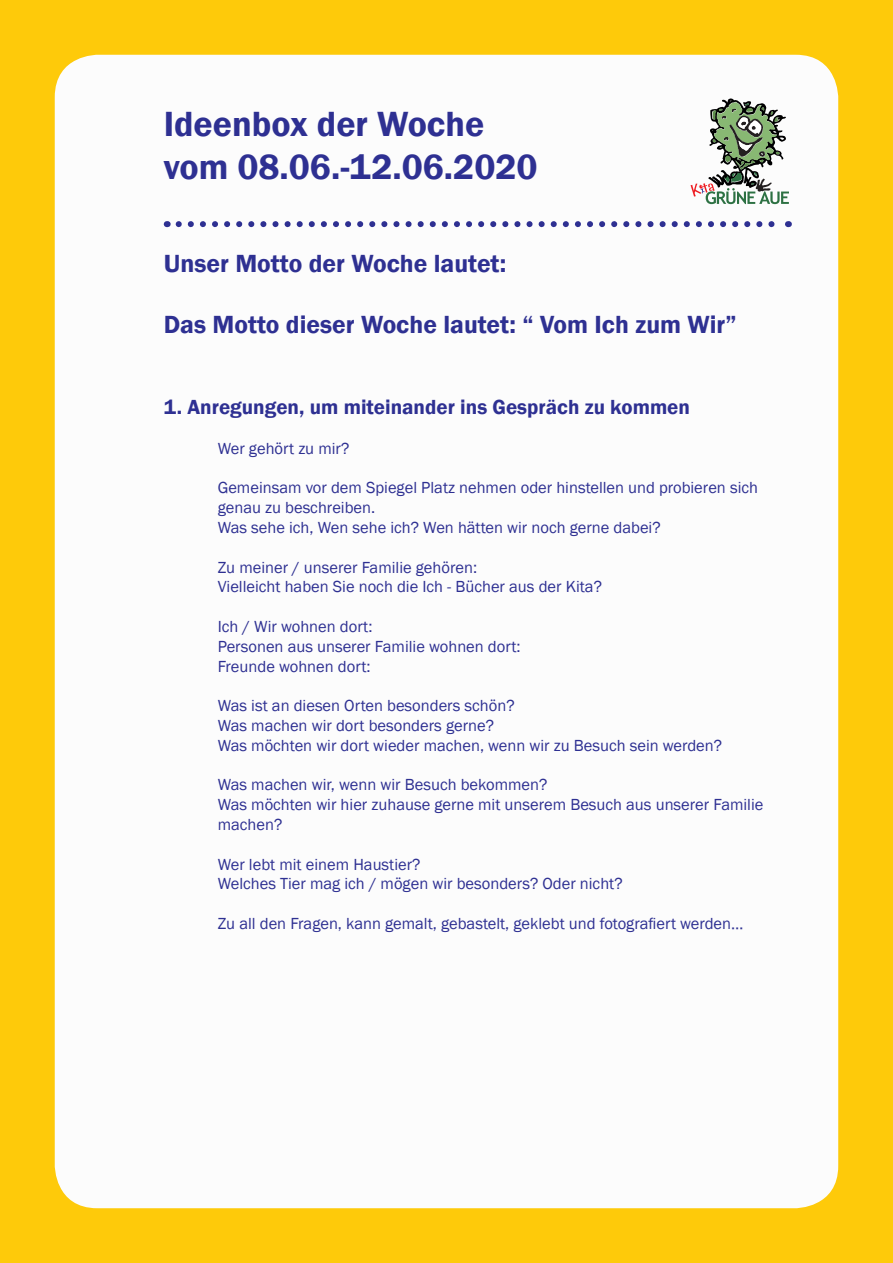
<style>
.page{position:relative;width:893px;height:1263px;background:#feca0a}
.page>*{position:absolute;margin:0;border:0;box-sizing:border-box;transform-origin:0 0}
.t1{font:600 36px/43.2px "Franklin Gothic";color:#2e3092}
.t2{font:600 25.5px "Franklin Gothic";color:#2e3092}
.t3{font:600 21px "Franklin Gothic";color:#2e3092}
.t4{font:16.5px/19.8px "Franklin Gothic";color:#2e3092}
</style>
<div class="page">
<div style="left:55px;top:55px;width:783px;height:1153px;background:#fcfcfc;border-radius:43px"></div>
<svg style="left:690px;top:98px;width:99px;height:106px"></svg>
<svg style="left:179px;top:221px;width:596px;height:6px"></svg>
<h1 class="t1" style="left:164px;top:103px;width:375px">Ideenbox der Woche vom 08.06.-12.06.2020</h1>
<h2 class="t2" style="left:164px;top:248px;width:344px">Unser Motto der Woche lautet:</h2>
<h2 class="t2" style="left:164px;top:309px;width:574px">Das Motto dieser Woche lautet: “ Vom Ich zum Wir”</h2>
<p class="t3" style="left:164px;top:394px;width:528px">1. Anregungen, um miteinander ins Gespräch zu kommen</p>
<p class="t4" style="left:218px;top:439px;width:133px">Wer gehört zu mir?</p>
<p class="t4" style="left:218px;top:478px;width:542px">Gemeinsam vor dem Spiegel Platz nehmen oder hinstellen und probieren sich genau zu beschreiben.<br>Was sehe ich, Wen sehe ich? Wen hätten wir noch gerne dabei?</p>
<p class="t4" style="left:218px;top:557px;width:386px">Zu meiner / unserer Familie gehören:<br>Vielleicht haben Sie noch die Ich - Bücher aus der Kita?</p>
<p class="t4" style="left:218px;top:617px;width:304px">Ich / Wir wohnen dort:<br>Personen aus unserer Familie wohnen dort:<br>Freunde wohnen dort:</p>
<p class="t4" style="left:218px;top:696px;width:506px">Was ist an diesen Orten besonders schön?<br>Was machen wir dort besonders gerne?<br>Was möchten wir dort wieder machen, wenn wir zu Besuch sein werden?</p>
<p class="t4" style="left:218px;top:775px;width:547px">Was machen wir, wenn wir Besuch bekommen?<br>Was möchten wir hier zuhause gerne mit unserem Besuch aus unserer Familie machen?</p>
<p class="t4" style="left:218px;top:854px;width:406px">Wer lebt mit einem Haustier?<br>Welches Tier mag ich / mögen wir besonders? Oder nicht?</p>
<p class="t4" style="left:218px;top:914px;width:527px">Zu all den Fragen, kann gemalt, gebastelt, geklebt und fotografiert werden…</p>
</div>
